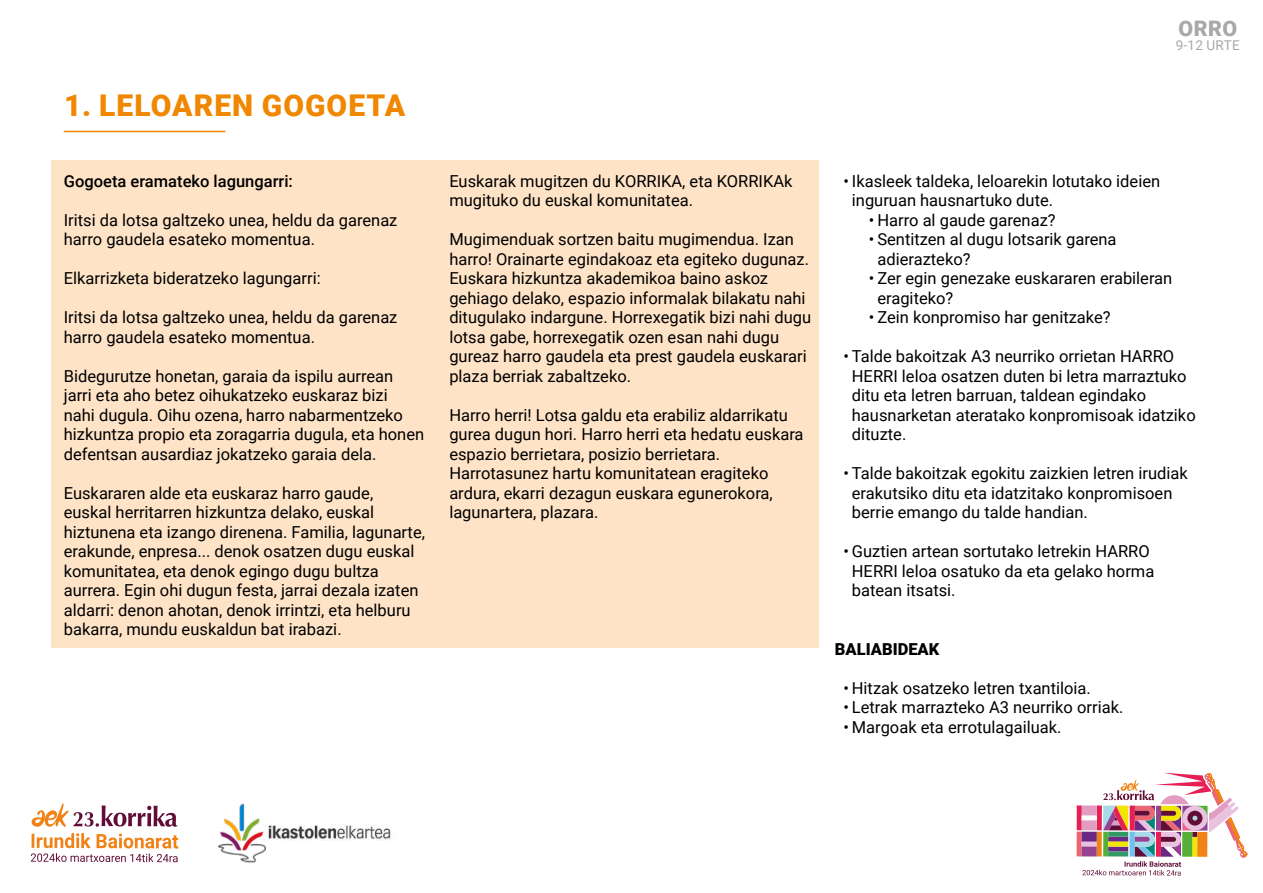
<style>
.page{position:relative;width:1263px;height:893px;background:#fff}
.page>*{position:absolute;margin:0;border:0;box-sizing:border-box;transform-origin:0 0}
.t1{font:900 30px "Roboto";letter-spacing:.035em;color:#f18700}
.t2{font:900 21.3px "Roboto";color:#a8a8a7}
.t3{font:16.5px/19.5px "Roboto";color:#000}
.t4{font:500 16.5px "Roboto";color:#000}
.t5{font:900 16.5px "Roboto";color:#000}
.t6{font:13.5px "Roboto";letter-spacing:.025em;color:#a8a8a7}
</style>
<div class="page">
<img style="left:218px;top:803px;width:48px;height:59px">
<img style="left:258px;top:824px;width:133px;height:17px">
<div style="left:1077px;top:805px;width:5px;height:25px;background:#e61f54"></div>
<div style="left:1076px;top:832px;width:6px;height:24px;background:#eb6673"></div>
<svg style="left:1082px;top:773px;width:166px;height:103px"></svg>
<svg style="left:31px;top:803px;width:146px;height:24px"></svg>
<svg style="left:31px;top:833px;width:147px;height:29px"></svg>
<div style="left:51px;top:160px;width:768px;height:488px;background:#fee3c7"></div>
<hr style="left:64px;top:131px;width:161px;height:1px;background:#f18700">
<h1 class="t1" style="left:64px;top:84px;width:342px">1. LELOAREN GOGOETA</h1>
<p class="t4" style="left:64px;top:169px;width:231px">Gogoeta eramateko lagungarri:</p>
<p class="t3" style="left:64px;top:209px;width:335px">Iritsi da lotsa galtzeko unea, heldu da garenaz harro gaudela esateko momentua.</p>
<p class="t3" style="left:64px;top:268px;width:258px">Elkarrizketa bideratzeko lagungarri:</p>
<p class="t3" style="left:64px;top:307px;width:335px">Iritsi da lotsa galtzeko unea, heldu da garenaz harro gaudela esateko momentua.</p>
<p class="t3" style="left:64px;top:366px;width:362px">Bidegurutze honetan, garaia da ispilu aurrean jarri eta aho betez oihukatzeko euskaraz bizi<br>nahi dugula. Oihu ozena, harro nabarmentzeko hizkuntza propio eta zoragarria dugula, eta honen defentsan ausardiaz jokatzeko garaia dela.</p>
<p class="t3" style="left:64px;top:483px;width:363px">Euskararen alde eta euskaraz harro gaude, euskal herritarren hizkuntza delako, euskal hiztunena eta izango direnena. Familia, lagunarte, erakunde, enpresa... denok osatzen dugu euskal komunitatea, eta denok egingo dugu bultza aurrera. Egin ohi dugun festa, jarrai dezala izaten aldarri: denon ahotan, denok irrintzi, eta helburu bakarra, mundu euskaldun bat irabazi.</p>
<p class="t2" style="left:1178px;top:14px;width:60px">ORRO</p>
<p class="t6" style="left:1176px;top:36px;width:65px">9-12 URTE</p>
<p class="t3" style="left:449px;top:171px;width:345px">Euskarak mugitzen du KORRIKA, eta KORRIKAk mugituko du euskal komunitatea.</p>
<p class="t3" style="left:449px;top:229px;width:363px">Mugimenduak sortzen baitu mugimendua. Izan harro! Orainarte egindakoaz eta egiteko dugunaz.<br>Euskara hizkuntza akademikoa baino askoz gehiago delako, espazio informalak bilakatu nahi ditugulako indargune. Horrexegatik bizi nahi dugu lotsa gabe, horrexegatik ozen esan nahi dugu gureaz harro gaudela eta prest gaudela euskarari plaza berriak zabaltzeko.</p>
<p class="t3" style="left:449px;top:405px;width:356px">Harro herri! Lotsa galdu eta erabiliz aldarrikatu gurea dugun hori. Harro herri eta hedatu euskara espazio berrietara, posizio berrietara.<br>Harrotasunez hartu komunitatean eragiteko ardura, ekarri dezagun euskara egunerokora, lagunartera, plazara.</p>
<p class="t3" style="left:852px;top:171px;width:310px;text-indent:-8px">• Ikasleek taldeka, leloarekin lotutako ideien inguruan hausnartuko dute.</p>
<p class="t3" style="left:869px;top:210px;width:188px">• Harro al gaude garenaz?</p>
<p class="t3" style="left:877px;top:229px;width:241px;text-indent:-8px">• Sentitzen al dugu lotsarik garena adierazteko?</p>
<p class="t3" style="left:877px;top:268px;width:296px;text-indent:-8px">• Zer egin genezake euskararen erabileran eragiteko?</p>
<p class="t3" style="left:869px;top:307px;width:243px">• Zein konpromiso har genitzake?</p>
<p class="t3" style="left:852px;top:346px;width:345px;text-indent:-8px">• Talde bakoitzak A3 neurriko orrietan HARRO HERRI leloa osatzen duten bi letra marraztuko ditu eta letren barruan, taldean egindako hausnarketan ateratako konpromisoak idatziko dituzte.</p>
<p class="t3" style="left:852px;top:463px;width:337px;text-indent:-8px">• Talde bakoitzak egokitu zaizkien letren irudiak erakutsiko ditu eta idatzitako konpromisoen berrie emango du talde handian.</p>
<p class="t3" style="left:852px;top:541px;width:304px;text-indent:-8px">• Guztien artean sortutako letrekin HARRO<br>HERRI leloa osatuko da eta gelako horma batean itsatsi.</p>
<p class="t5" style="left:835px;top:637px;width:106px">BALIABIDEAK</p>
<p class="t3" style="left:843px;top:678px;width:249px">• Hitzak osatzeko letren txantiloia.</p>
<p class="t3" style="left:843px;top:697px;width:281px">• Letrak marrazteko A3 neurriko orriak.</p>
<p class="t3" style="left:843px;top:717px;width:220px">• Margoak eta errotulagailuak.</p>
</div>
